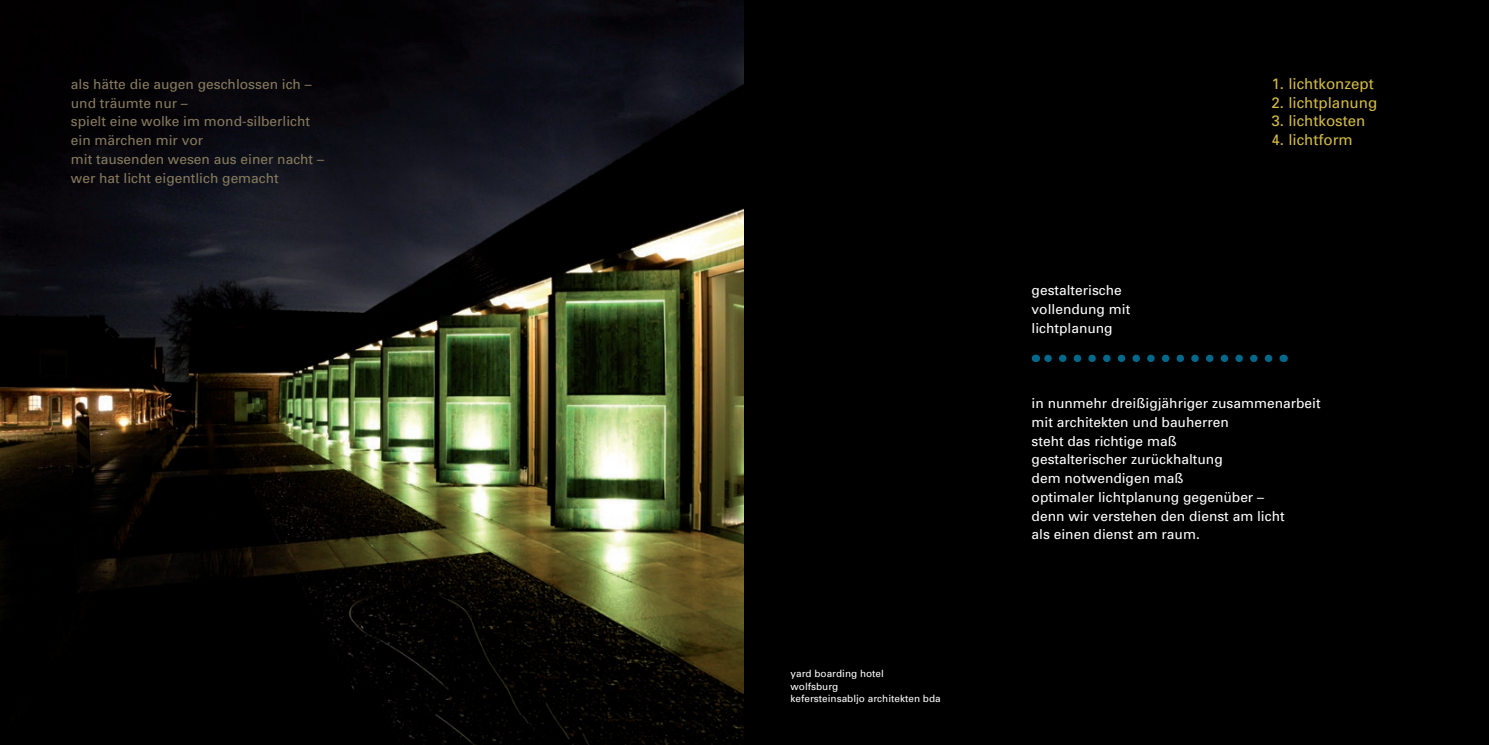
<style>
.page{position:relative;width:1489px;height:745px;background:#fff}
.page>*{position:absolute;margin:0;border:0;box-sizing:border-box;transform-origin:0 0}
.t1{font:15.12px "Univers";color:#d4bb45}
.t2{font:13.75px/18.8px "Univers";color:#fff}
.t3{font:13.75px/18.8px "Univers";color:#877b5e}
.t4{font:10px/12.5px "Univers";color:#fff}
</style>
<div class="page">
<img style="left:0;top:0;width:744px;height:744px">
<div style="left:744px;top:0;width:744px;height:744px;background:#000"></div>
<svg style="left:1044px;top:354px;width:224px;height:8px"></svg>
<p class="t3" style="left:71px;top:74px;width:254px">als hätte die augen geschlossen ich – und träumte nur –<br>spielt eine wolke im mond-silberlicht ein märchen mir vor<br>mit tausenden wesen aus einer nacht – wer hat licht eigentlich gemacht</p>
<p class="t4" style="left:790px;top:666px;width:152px">yard boarding hotel<br>wolfsburg<br>kefersteinsabljo architekten bda</p>
<p class="t2" style="left:1031px;top:281px;width:100px">gestalterische vollendung mit lichtplanung</p>
<p class="t1" style="left:1271px;top:74px;width:104px">1. lichtkonzept</p>
<p class="t1" style="left:1271px;top:93px;width:107px">2. lichtplanung</p>
<p class="t1" style="left:1271px;top:111px;width:95px">3. lichtkosten</p>
<p class="t1" style="left:1271px;top:130px;width:83px">4. lichtform</p>
<p class="t2" style="left:1031px;top:393px;width:290px">in nunmehr dreißigjähriger zusammenarbeit mit architekten und bauherren<br>steht das richtige maß<br>gestalterischer zurückhaltung<br>dem notwendigen maß<br>optimaler lichtplanung gegenüber –<br>denn wir verstehen den dienst am licht<br>als einen dienst am raum.</p>
</div>
